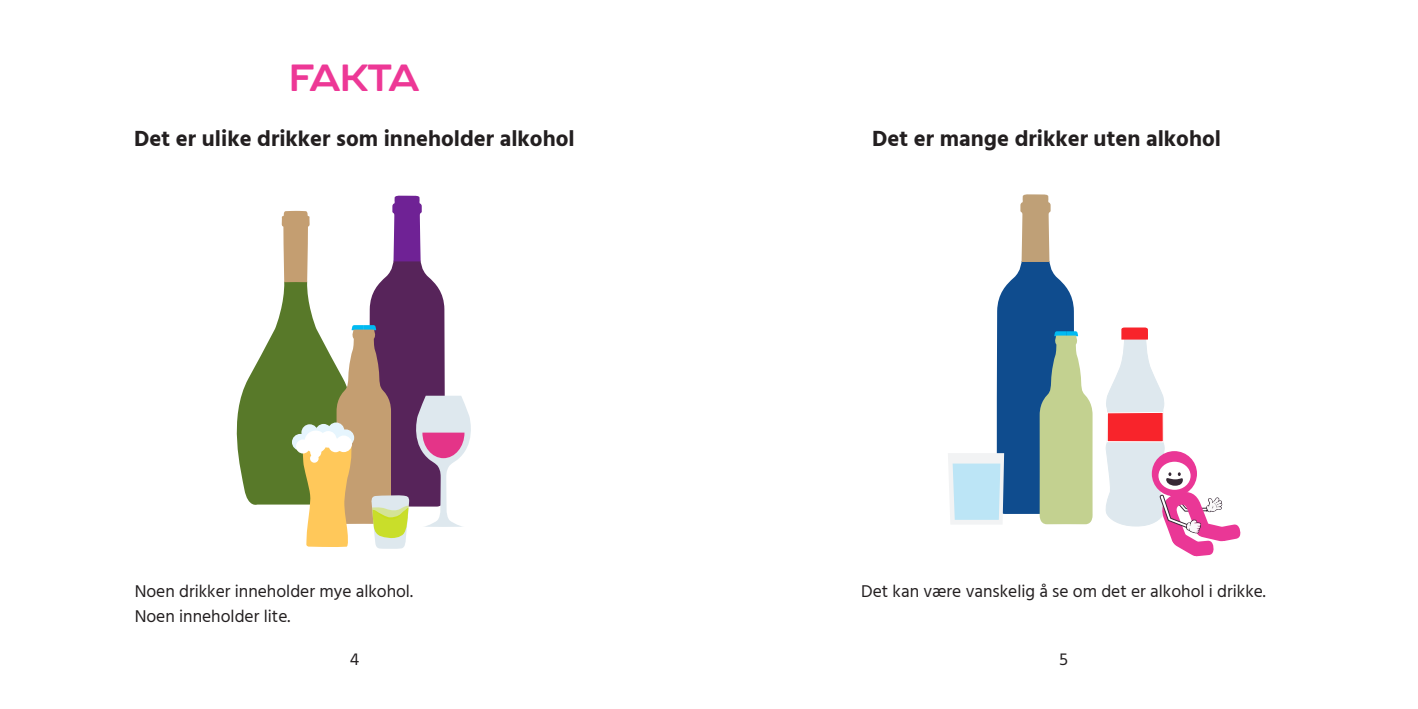
<style>
.page{position:relative;width:1418px;height:709px;background:#fff}
.page>*{position:absolute;margin:0;border:0;box-sizing:border-box;transform-origin:0 0}
.t1{font:700 37.5px "Kallisto";letter-spacing:-.065em;color:#ed3896}
.t2{font:700 22.5px "Hind Vadodara";color:#231f20}
.t3{font:17.5px "Hind Vadodara";color:#231f20}
</style>
<div class="page">
<svg style="left:236px;top:195px;width:235px;height:354px"></svg>
<svg style="left:948px;top:194px;width:145px;height:330px"></svg>
<svg style="left:1105px;top:327px;width:135px;height:229px"></svg>
<p class="t1" style="left:289px;top:54px;width:132px">FAKTA</p>
<p class="t2" style="left:134px;top:120px;width:442px">Det er ulike drikker som inneholder alkohol</p>
<p class="t2" style="left:872px;top:120px;width:350px">Det er mange drikker uten alkohol</p>
<p class="t3" style="left:135px;top:578px;width:280px">Noen drikker inneholder mye alkohol.</p>
<p class="t3" style="left:135px;top:603px;width:157px">Noen inneholder lite.</p>
<p class="t3" style="left:861px;top:578px;width:406px">Det kan være vanskelig å se om det er alkohol i drikke.</p>
<p class="t3" style="left:350px;top:646px;width:11px">4</p>
<p class="t3" style="left:1059px;top:646px;width:10px">5</p>
</div>
